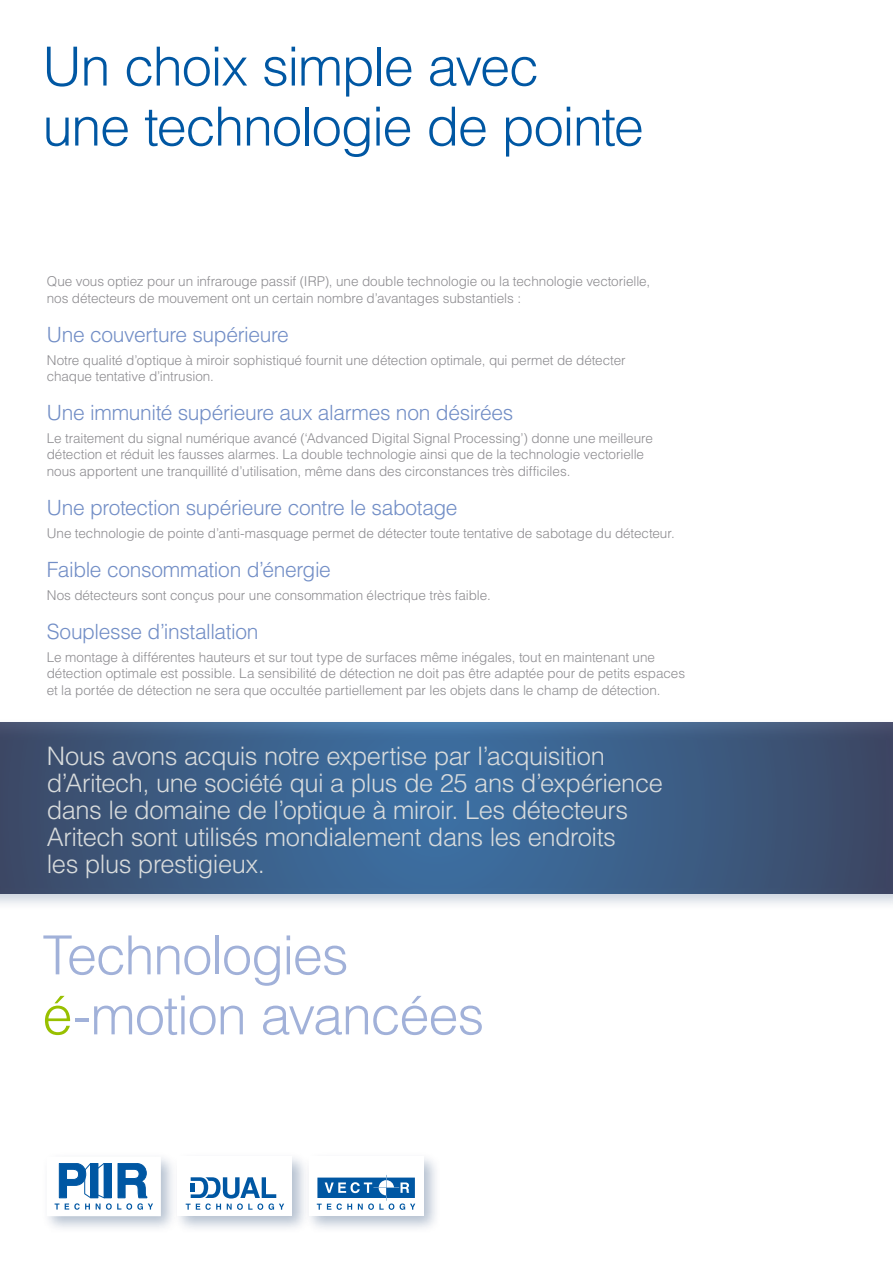
<style>
.page{position:relative;width:893px;height:1263px;background:#fff}
.page>*{position:absolute;margin:0;border:0;box-sizing:border-box;transform-origin:0 0}
.t1{font:300 54px/60px "Helvetica LT Std";letter-spacing:-.025em;color:#0057a3}
.t2{font:300 54px/60px "Helvetica LT Std";letter-spacing:-.025em;color:#a1b1d9}
.t3{font:300 25.5px/27px "Helvetica LT Std";letter-spacing:-.02em;color:#d8dbdc}
.t4{font:300 21px "Helvetica LT Std";letter-spacing:-.02em;color:#728ec6}
.t5{font:300 13.5px/16.5px "Helvetica LT Std";letter-spacing:-.005em;color:#8d8c90}
.s1{color:#98c000}
</style>
<div class="page">
<div style="left:0;top:717px;width:893px;height:193px;background:#002a5e;opacity:.3"></div>
<svg style="left:0;top:723px;width:893px;height:170px;background:#3c5d86"></svg>
<div style="left:303px;top:1151px;width:137px;height:82px;background:#002a5e;opacity:.3"></div>
<div style="left:309px;top:1157px;width:114px;height:59px;background:#fff"></div>
<svg style="left:317px;top:1175px;width:98px;height:35px"></svg>
<div style="left:172px;top:1151px;width:137px;height:82px;background:#002a5e;opacity:.3"></div>
<div style="left:178px;top:1157px;width:114px;height:59px;background:#fff"></div>
<svg style="left:186px;top:1177px;width:98px;height:33px"></svg>
<div style="left:41px;top:1151px;width:137px;height:82px;background:#002a5e;opacity:.3"></div>
<div style="left:48px;top:1158px;width:111px;height:57px;background:#fff"></div>
<svg style="left:55px;top:1163px;width:98px;height:47px"></svg>
<h1 class="t1" style="left:43px;top:36px;width:603px">Un choix simple avec<br>une technologie de pointe</h1>
<p class="t5" style="left:47px;top:273px;width:605px">Que vous optiez pour un infrarouge passif (IRP), une double technologie ou la technologie vectorielle, nos détecteurs de mouvement ont un certain nombre d’avantages substantiels :</p>
<h3 class="t4" style="left:47px;top:321px;width:244px">Une couverture supérieure</h3>
<p class="t5" style="left:47px;top:351px;width:580px">Notre qualité d’optique à miroir sophistiqué fournit une détection optimale, qui permet de détecter chaque tentative d’intrusion.</p>
<h3 class="t4" style="left:47px;top:399px;width:468px">Une immunité supérieure aux alarmes non désirées</h3>
<p class="t5" style="left:47px;top:430px;width:608px">Le traitement du signal numérique avancé (‘Advanced Digital Signal Processing’) donne une meilleure détection et réduit les fausses alarmes. La double technologie ainsi que de la technologie vectorielle nous apportent une tranquillité d’utilisation, même dans des circonstances très difficiles.</p>
<h3 class="t4" style="left:47px;top:494px;width:412px">Une protection supérieure contre le sabotage</h3>
<p class="t5" style="left:47px;top:525px;width:629px">Une technologie de pointe d’anti-masquage permet de détecter toute tentative de sabotage du détecteur.</p>
<h3 class="t4" style="left:47px;top:556px;width:286px">Faible consommation d’énergie</h3>
<p class="t5" style="left:47px;top:586px;width:446px">Nos détecteurs sont conçus pour une consommation électrique très faible.</p>
<h3 class="t4" style="left:47px;top:618px;width:213px">Souplesse d’installation</h3>
<p class="t5" style="left:47px;top:648px;width:640px">Le montage à différentes hauteurs et sur tout type de surfaces même inégales, tout en maintenant une détection optimale est possible. La sensibilité de détection ne doit pas être adaptée pour de petits espaces et la portée de détection ne sera que occultée partiellement par les objets dans le champ de détection.</p>
<p class="t3" style="left:47px;top:743px;width:618px">Nous avons acquis notre expertise par l’acquisition d’Aritech, une société qui a plus de 25 ans d’expérience dans le domaine de l’optique à miroir. Les détecteurs Aritech sont utilisés mondialement dans les endroits<br>les plus prestigieux.</p>
<h1 class="t2" style="left:43px;top:925px;width:443px">Technologies <span class="s1">é</span>-motion avancées</h1>
</div>
